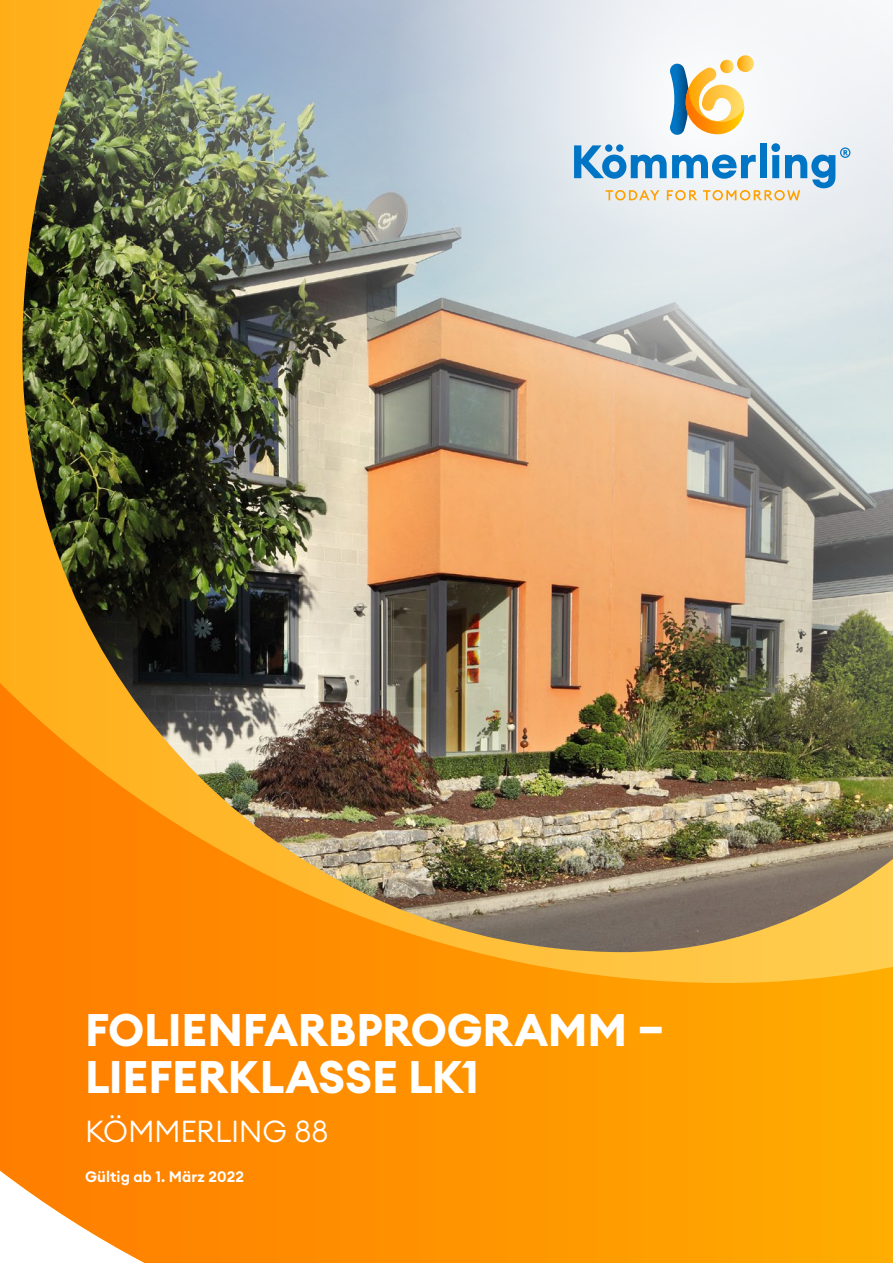
<style>
.page{position:relative;width:893px;height:1263px;background:#fff}
.page>*{position:absolute;margin:0;border:0;box-sizing:border-box;transform-origin:0 0}
.t1{font:700 45px/46.5px "Euclid Circular A";letter-spacing:-.005em;color:#fff}
.t2{font:300 30px "Euclid Circular A";letter-spacing:-.01em;color:#fff}
.t3{font:600 15px "Euclid Circular A";letter-spacing:.005em;color:#fff}
</style>
<div class="page">
<img style="left:0;top:0;width:893px;height:683px">
<img style="left:0;top:683px;width:893px;height:580px">
<svg style="left:382px;top:0;width:511px;height:426px"></svg>
<svg style="left:720px;top:60px;width:14px;height:13px"></svg>
<svg style="left:737px;top:55px;width:17px;height:17px"></svg>
<svg style="left:669px;top:64px;width:75px;height:71px"></svg>
<svg style="left:574px;top:143px;width:276px;height:57px"></svg>
<p class="t1" style="left:85px;top:1007px;width:581px">FOLIENFARBPROGRAMM –<br>LIEFERKLASSE LK1</p>
<p class="t2" style="left:85px;top:1111px;width:245px">KÖMMERLING 88</p>
<p class="t3" style="left:85px;top:1167px;width:161px">Gültig ab 1. März 2022</p>
</div>
